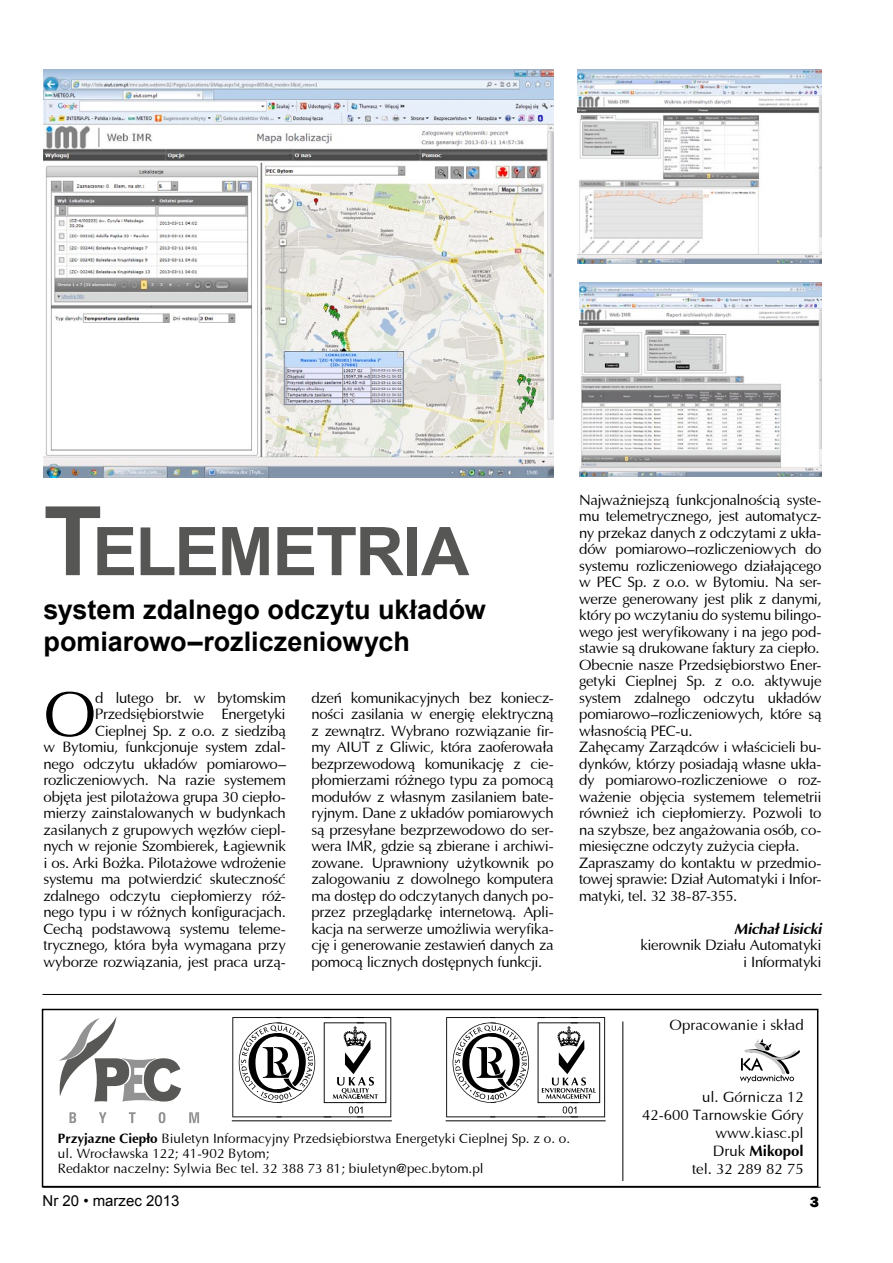
<style>
.page{position:relative;width:893px;height:1263px;background:#fff}
.page>*{position:absolute;margin:0;border:0;box-sizing:border-box;transform-origin:0 0}
.t1{font:108px "Mark 1";color:#000}
.t2{font:700 67.2px "Arial";letter-spacing:-.02em;color:#565655}
.t3{font:63.45px "Ottawa";color:#000}
.t4{font:700 27px/32.4px "Arial";color:#000}
.t5{font:15px/16.5px "Ottawa";letter-spacing:-.025em;color:#000;text-align:right}
.t6{font:15px/18px "Ottawa";color:#000;text-align:right}
.t7{font:15px "Arial";color:#000}
.t8{font:italic 700 15px "Ottawa";letter-spacing:-.01em;color:#000}
.t9{font:800 15px "Frankfurt Gothic";color:#000}
.t10{font:13.5px/15px "Ottawa";color:#000}
.s1{font-size:96px}
.s2{font-family:"ISO14001 Mark"}
.s3{font-weight:700}
</style>
<div class="page">
<hr style="left:43px;top:1187px;width:778px;height:1px;background:#000">
<div style="left:42px;top:1009px;width:776px;height:178px;border:2px solid #000"></div>
<hr style="left:446px;top:1120px;width:160px;height:1px;background:#000">
<hr style="left:232px;top:1120px;width:160px;height:1px;background:#000">
<hr style="left:623px;top:1021px;width:1px;height:160px;background:#000">
<svg style="left:159px;top:1112px;width:6px;height:11px"></svg>
<svg style="left:189px;top:1112px;width:10px;height:11px"></svg>
<svg style="left:129px;top:1112px;width:7px;height:11px"></svg>
<svg style="left:99px;top:1112px;width:8px;height:11px"></svg>
<svg style="left:70px;top:1112px;width:6px;height:11px"></svg>
<svg style="left:59px;top:1016px;width:122px;height:85px"></svg>
<hr style="left:43px;top:994px;width:779px;height:1px;background:#000">
<svg style="left:740px;top:1038px;width:60px;height:44px"></svg>
<img style="left:578px;top:69px;width:243px;height:195px">
<img style="left:579px;top:282px;width:243px;height:194px">
<img style="left:43px;top:69px;width:511px;height:408px">
<h2 class="t2" style="left:43px;top:507px;width:428px"><span class="s1">T</span>ELEMETRIA</h2>
<h3 class="t4" style="left:43px;top:594px;width:444px">system zdalnego odczytu układów pomiarowo–rozliczeniowych</h3>
<h3 class="t3" style="left:43px;top:676px;width:54px">O</h3>
<p class="t5" style="left:43px;top:689px;width:244px">d lutego br. w bytomskim Przedsiębiorstwie Energetyki Cieplnej Sp. z o.o. z siedzibą<br>w Bytomiu, funkcjonuje system zdal&shy;nego odczytu układów pomiarowo– rozliczeniowych. Na razie systemem objęta jest pilotażowa grupa 30 ciepło&shy;mierzy zainstalowanych w budynkach zasilanych z grupowych węzłów ciepl&shy;nych w rejonie Szombierek, Łagiewnik i os. Arki Bożka. Pilotażowe wdrożenie systemu ma potwierdzić skuteczność zdalnego odczytu ciepłomierzy róż&shy;nego typu i w różnych konfiguracjach.<br>Cechą podstawową systemu teleme&shy;trycznego, która była wymagana przy wyborze rozwiązania, jest praca urzą-</p>
<p class="t5" style="left:311px;top:689px;width:244px;text-align:justify">dzeń komunikacyjnych bez koniecz&shy;ności zasilania w energię elektryczną z zewnątrz. Wybrano rozwiązanie fir&shy;my AIUT z Gliwic, która zaoferowała bezprzewodową komunikację z cie&shy;płomierzami różnego typu za pomocą modułów z własnym zasilaniem bate&shy;ryjnym. Dane z układów pomiarowych są przesyłane bezprzewodowo do ser&shy;wera IMR, gdzie są zbierane i archiwi&shy;zowane. Uprawniony użytkownik po zalogowaniu z dowolnego komputera ma dostęp do odczytanych danych po&shy;przez przeglądarkę internetową. Apli&shy;kacja na serwerze umożliwia weryfika&shy;cję i generowanie zestawień danych za pomocą licznych dostępnych funkcji.</p>
<p class="t5" style="left:579px;top:491px;width:244px;text-align:left">Najważniejszą funkcjonalnością syste&shy;mu telemetrycznego, jest automatycz&shy;ny przekaz danych z odczytami z ukła&shy;dów pomiarowo–rozliczeniowych do systemu rozliczeniowego działającego w PEC Sp. z o.o. w Bytomiu. Na ser&shy;werze generowany jest plik z danymi, który po wczytaniu do systemu bilingo&shy;wego jest weryfikowany i na jego pod&shy;stawie są drukowane faktury za ciepło.<br>Obecnie nasze Przedsiębiorstwo Ener&shy;getyki Cieplnej Sp. z o.o. aktywuje system zdalnego odczytu układów pomiarowo–rozliczeniowych, które są własnością PEC-u.<br>Zahęcamy Zarządców i właścicieli bu&shy;dynków, którzy posiadają własne ukła&shy;dy pomiarowo-rozliczeniowe o roz&shy;ważenie objęcia systemem telemetrii również ich ciepłomierzy. Pozwoli to na szybsze, bez angażowania osób, co&shy;miesięczne odczyty zużycia ciepła.<br>Zapraszamy do kontaktu w przedmio&shy;towej sprawie: Dział Automatyki i Infor&shy;matyki, tel. 32 38-87-355.</p>
<p class="t8" style="left:734px;top:919px;width:89px">Michał Lisicki</p>
<p class="t5" style="left:640px;top:937px;width:183px">kierownik Działu Automatyki i Informatyki</p>
<h1 class="t1" style="left:232px;top:1017px;width:375px">ABCDEF <span class="s2">ABCDEF</span></h1>
<p class="t6" style="left:670px;top:1016px;width:136px">Opracowanie i skład</p>
<p class="t6" style="left:642px;top:1088px;width:163px">ul. Górnicza 12<br>42-600 Tarnowskie Góry www.kiasc.pl<br>Druk <span class="s3">Mikopol<br></span>tel. 32 289 82 75</p>
<p class="t10" style="left:58px;top:1131px;width:514px"><span class="s3">Przyjazne Ciepło</span> Biuletyn Informacyjny Przedsiębiorstwa Energetyki Cieplnej Sp. z o. o. ul. Wrocławska 122; 41-902 Bytom;<br>Redaktor naczelny: Sylwia Bec tel. 32 388 73 81; biuletyn@pec.bytom.pl</p>
<p class="t7" style="left:43px;top:1191px;width:138px">Nr 20 • marzec 2013</p>
<p class="t9" style="left:810px;top:1193px;width:10px">3</p>
</div>
